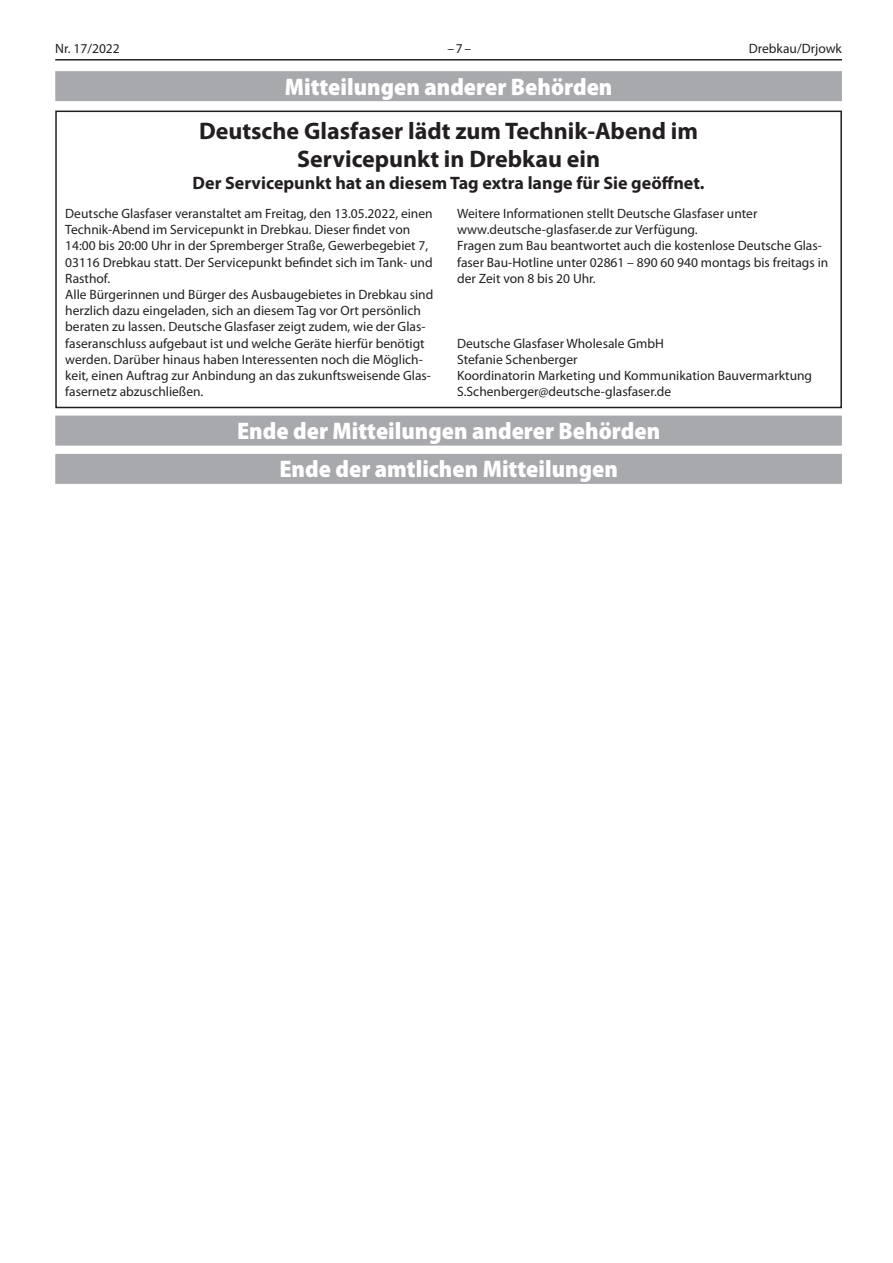
<style>
.page{position:relative;width:893px;height:1263px;background:#fff}
.page>*{position:absolute;margin:0;border:0;box-sizing:border-box;transform-origin:0 0}
.t1{font:900 semi-condensed 24px/38.2px "Myriad Pro";color:#fff;text-align:center}
.t2{font:700 24px/28.8px "Myriad Pro";color:#231f20;text-align:center}
.t3{font:700 18px "Myriad Pro";color:#231f20}
.t4{font:13.5px/16.2px "Myriad Pro";color:#231f20}
</style>
<div class="page">
<hr style="left:55px;top:59px;width:787px;height:2px;background:#231f20">
<div style="left:55px;top:111px;width:787px;height:297px;border:2px solid #231f20"></div>
<div style="left:55px;top:71px;width:787px;height:30px;background:#a8a9ad"></div>
<div style="left:55px;top:416px;width:787px;height:30px;background:#a8a9ad"></div>
<div style="left:55px;top:454px;width:787px;height:30px;background:#a8a9ad"></div>
<p class="t4" style="left:55px;top:40px;width:66px">Nr. 17/2022</p>
<p class="t4" style="left:447px;top:40px;width:25px">–7–</p>
<p class="t4" style="left:749px;top:40px;width:95px">Drebkau/Drjowk</p>
<h1 class="t1" style="left:285px;top:66px;width:329px">Mitteilungen anderer Behörden</h1>
<h1 class="t2" style="left:199px;top:115px;width:501px">Deutsche Glasfaser lädt zum Technik-Abend im<br>Servicepunkt in Drebkau ein</h1>
<h2 class="t3" style="left:193px;top:171px;width:513px">Der Servicepunkt hat an diesem Tag extra lange für Sie geöffnet.</h2>
<p class="t4" style="left:65px;top:205px;width:369px">Deutsche Glasfaser veranstaltet am Freitag, den 13.05.2022, einen Technik-Abend im Servicepunkt in Drebkau. Dieser findet von 14:00 bis 20:00 Uhr in der Spremberger Straße, Gewerbegebiet 7, 03116 Drebkau statt. Der Servicepunkt befindet sich im Tank- und Rasthof.<br>Alle Bürgerinnen und Bürger des Ausbaugebietes in Drebkau sind herzlich dazu eingeladen, sich an diesem Tag vor Ort persönlich beraten zu lassen. Deutsche Glasfaser zeigt zudem, wie der Glas&shy;faseranschluss aufgebaut ist und welche Geräte hierfür benötigt werden. Darüber hinaus haben Interessenten noch die Möglich&shy;keit, einen Auftrag zur Anbindung an das zukunftsweisende Glas&shy;fasernetz abzuschließen.</p>
<p class="t4" style="left:457px;top:205px;width:373px">Weitere Informationen stellt Deutsche Glasfaser unter www.deutsche-glasfaser.de zur Verfügung.<br>Fragen zum Bau beantwortet auch die kostenlose Deutsche Glas&shy;faser Bau-Hotline unter 02861 – 890 60 940 montags bis freitags in der Zeit von 8 bis 20 Uhr.</p>
<p class="t4" style="left:457px;top:335px;width:356px">Deutsche Glasfaser Wholesale GmbH<br>Stefanie Schenberger<br>Koordinatorin Marketing und Kommunikation Bauvermarktung S.Schenberger@deutsche-glasfaser.de</p>
<h1 class="t1" style="left:237px;top:411px;width:425px">Ende der Mitteilungen anderer Behörden<br>Ende der amtlichen Mitteilungen</h1>
</div>
